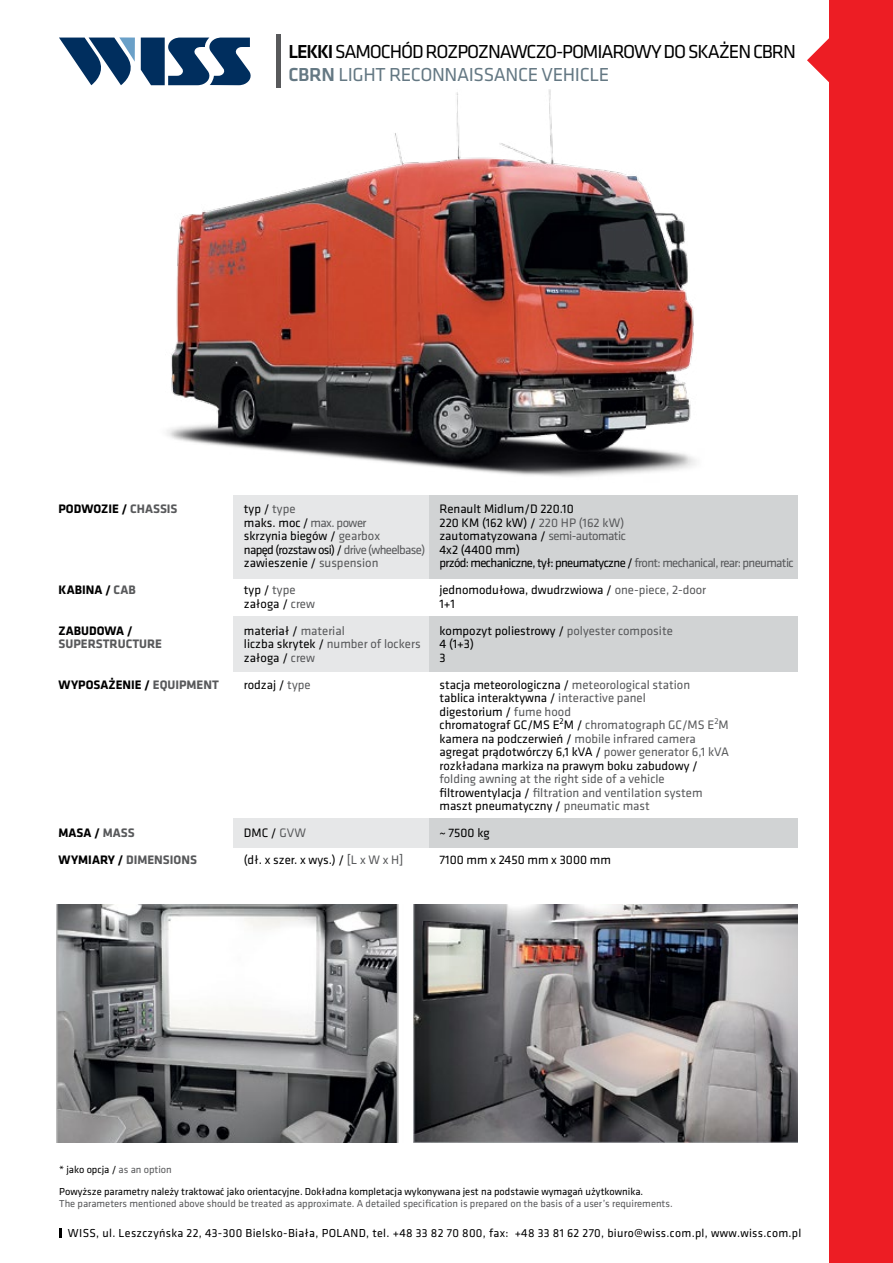
<style>
.page{position:relative;width:893px;height:1263px;background:#fff}
.page>*{position:absolute;margin:0;border:0;box-sizing:border-box;transform-origin:0 0}
.t1{font:19.5px/23.4px "Klavika";letter-spacing:-.06em;color:#000}
.t2{font:12.75px/13.5px "Klavika";color:#000}
.t3{font:12.75px/13.5px "Klavika";letter-spacing:-.04em;color:#000}
.t4{font:12.75px/13.5px "Klavika";color:#58595b}
.t5{font:700 12.75px "Klavika";color:#000}
.t6{font:700 12.75px/27px "Klavika";color:#58595b}
.t7{font:12px "Klavika";letter-spacing:.025em;color:#000}
.t8{font:10.5px/21.6px "Klavika";color:#000}
.t9{font:10.5px "Klavika";color:#58595b}
.s1{font-weight:500}
.s2{font-weight:500;color:#647883}
.s3{color:#647883}
.s4{color:#58595b}
.s5{color:#000}
</style>
<div class="page">
<svg style="left:59px;top:1228px;width:3px;height:10px"></svg>
<div style="left:233px;top:495px;width:255px;height:83px;background:#e6e7e8"></div>
<div style="left:429px;top:495px;width:369px;height:83px;background:#d1d3d4"></div>
<div style="left:233px;top:617px;width:255px;height:55px;background:#e6e7e8"></div>
<div style="left:233px;top:819px;width:255px;height:29px;background:#e6e7e8"></div>
<div style="left:429px;top:617px;width:369px;height:55px;background:#d1d3d4"></div>
<div style="left:429px;top:819px;width:369px;height:29px;background:#d1d3d4"></div>
<svg style="left:141px;top:38px;width:110px;height:47px"></svg>
<svg style="left:59px;top:37px;width:76px;height:48px"></svg>
<hr style="left:277px;top:34px;width:4px;height:54px;background:#58595b">
<div style="left:829px;top:0;width:64px;height:1263px;background:#ed1d24"></div>
<svg style="left:807px;top:38px;width:22px;height:44px"></svg>
<img style="left:167px;top:89px;width:529px;height:388px">
<img style="left:56px;top:905px;width:343px;height:237px">
<img style="left:414px;top:905px;width:384px;height:237px">
<h1 class="t1" style="left:288px;top:40px;width:509px"><span class="s1">LEKKI</span>SAMOCHÓD ROZPOZNAWCZO-POMIAROWY DO SKAŻEN CBRN<br><span class="s2">CBRN</span> <span class="s3">LIGHT RECONNAISSANCE VEHICLE</span></h1>
<p class="t5" style="left:59px;top:502px;width:121px">PODWOZIE / <span class="s4">CHASSIS</span></p>
<p class="t5" style="left:59px;top:583px;width:79px">KABINA / <span class="s4">CAB</span></p>
<p class="t5" style="left:59px;top:624px;width:76px">ZABUDOWA /</p>
<p class="t6" style="left:59px;top:631px;width:105px">SUPERSTRUCTURE</p>
<p class="t5" style="left:59px;top:678px;width:162px">WYPOSAŻENIE / <span class="s4">EQUIPMENT</span></p>
<p class="t6" style="left:59px;top:820px;width:140px"><span class="s5">MASA /</span> MASS<br><span class="s5">WYMIARY /</span> DIMENSIONS</p>
<p class="t2" style="left:244px;top:502px;width:183px">typ / <span class="s4">type<br></span>maks. moc / <span class="s4">max. power<br></span>skrzynia biegów / <span class="s4">gearbox<br></span>napęd (rozstaw osi) / <span class="s4">drive (wheelbase) </span>zawieszenie / <span class="s4">suspension</span></p>
<p class="t2" style="left:244px;top:583px;width:73px">typ / <span class="s4">type </span>załoga / <span class="s4">crew</span></p>
<p class="t2" style="left:244px;top:624px;width:178px">materiał / <span class="s4">material<br></span>liczba skrytek / <span class="s4">number of lockers </span>załoga / <span class="s4">crew</span></p>
<p class="t2" style="left:244px;top:678px;width:68px">rodzaj / <span class="s4">type</span></p>
<p class="t2" style="left:244px;top:820px;width:161px;line-height:27px">DMC / <span class="s4">GVW<br></span>(dł. x szer. x wys.) / <span class="s4">[L x W x H]</span></p>
<p class="t3" style="left:439px;top:503px;width:356px">Renault Midlum/D 220.10<br>220 KM (162 kW) / <span class="s4">220 HP (162 kW)<br></span>zautomatyzowana / <span class="s4">semi-automatic<br></span>4x2 (4400 mm)<br>przód: mechaniczne, tył: pneumatyczne / <span class="s4">front: mechanical, rear: pneumatic</span></p>
<p class="t2" style="left:439px;top:584px;width:268px">jednomodułowa, dwudrzwiowa / <span class="s4">one-piece, 2-door<br></span>1+1</p>
<p class="t2" style="left:439px;top:624px;width:235px">kompozyt poliestrowy / <span class="s4">polyester composite<br></span>4 (1+3)<br>3</p>
<p class="t2" style="left:439px;top:678px;width:291px">stacja meteorologiczna / <span class="s4">meteorological station<br></span>tablica interaktywna / <span class="s4">interactive panel<br></span>digestorium / <span class="s4">fume hood<br></span>chromatograf GC/MS E<sup>2</sup>M / <span class="s4">chromatograph GC/MS E</span><sup>2</sup><span class="s4">M </span>kamera na podczerwień / <span class="s4">mobile infrared camera </span>agregat prądotwórczy 6,1 kVA / <span class="s4">power generator 6,1 kVA </span>rozkładana markiza na prawym boku zabudowy /</p>
<p class="t4" style="left:439px;top:772px;width:265px">folding awning at the right side of a vehicle <span class="s5">filtrowentylacja /</span> filtration and ventilation system <span class="s5">maszt pneumatyczny /</span> pneumatic mast</p>
<p class="t2" style="left:439px;top:820px;width:173px;line-height:27px">~ 7500 kg<br>7100 mm x 2450 mm x 3000 mm</p>
<p class="t8" style="left:59px;top:1159px;width:586px">* jako opcja / <span class="s4">as an option<br></span>Powyższe parametry należy traktować jako orientacyjne. Dokładna kompletacja wykonywana jest na podstawie wymagań użytkownika.</p>
<p class="t9" style="left:59px;top:1198px;width:615px">The parameters mentioned above should be treated as approximate. A detailed specification is prepared on the basis of a user’s requirements.</p>
<p class="t7" style="left:68px;top:1226px;width:735px">WISS, ul. Leszczyńska 22, 43-300 Bielsko-Biała, POLAND, tel. +48 33 82 70 800, fax: +48 33 81 62 270, biuro@wiss.com.pl, www.wiss.com.pl</p>
</div>
